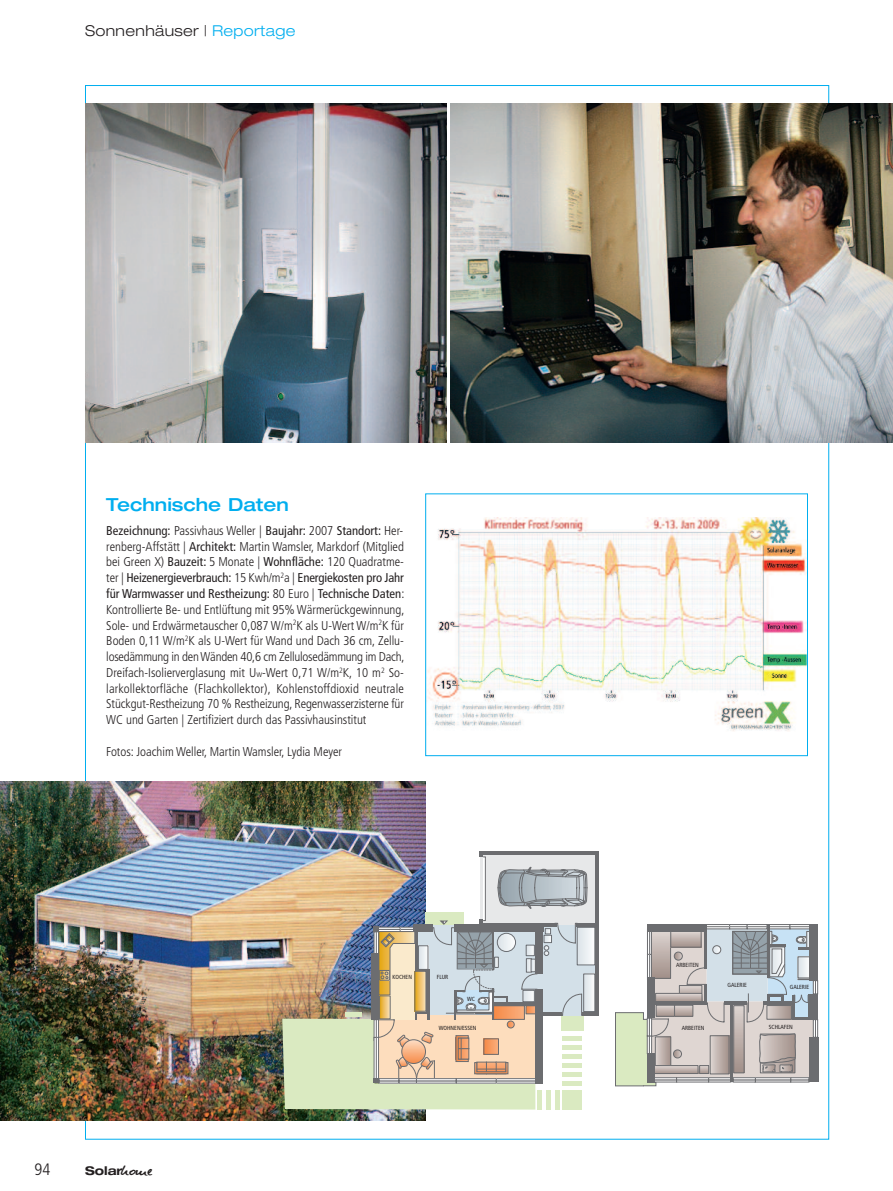
<style>
.page{position:relative;width:893px;height:1191px;background:#fff}
.page>*{position:absolute;margin:0;border:0;box-sizing:border-box;transform-origin:0 0}
.t1{font:500 expanded 18px "Helvetica Neue";color:#00aeef}
.t2{font:300 condensed 16.5px "Frutiger";color:#231f20}
.t3{font:300 expanded 15px "Helvetica Neue";letter-spacing:.025em;color:#231f20}
.t4{font:300 condensed 12.75px/15.8px "Frutiger";color:#231f20;text-align:justify}
.t5{font:700 expanded 12px "Helvetica Neue";color:#231f20}
.t6{font:condensed 6px "Frutiger";color:#231f20}
.s1{color:#00aeef}
.s2{font-weight:400}
.s3{font-size:9px}
.s4{font-family:"Elisabethvonelm";font-weight:400;font-stretch:normal;font-size:13.5px}
</style>
<div class="page">
<img style="left:85px;top:104px;width:361px;height:339px">
<img style="left:0;top:782px;width:425px;height:338px">
<div style="left:561px;top:1015px;width:22px;height:15px;background:#daeac1"></div>
<hr style="left:563px;top:1036px;width:19px;height:4px;background:#daeac1">
<hr style="left:563px;top:1045px;width:19px;height:4px;background:#daeac1">
<div style="left:425px;top:912px;width:38px;height:14px;background:#daeac1"></div>
<hr style="left:563px;top:1054px;width:19px;height:4px;background:#daeac1">
<div style="left:563px;top:1062px;width:19px;height:5px;background:#daeac1"></div>
<div style="left:563px;top:1072px;width:19px;height:5px;background:#daeac1"></div>
<div style="left:563px;top:1081px;width:19px;height:5px;background:#daeac1"></div>
<div style="left:563px;top:1090px;width:19px;height:19px;background:#daeac1"></div>
<div style="left:555px;top:1090px;width:5px;height:19px;background:#daeac1"></div>
<div style="left:546px;top:1090px;width:5px;height:19px;background:#daeac1"></div>
<div style="left:537px;top:1090px;width:5px;height:19px;background:#daeac1"></div>
<div style="left:543px;top:970px;width:55px;height:45px;background:#d3e0e8"></div>
<div style="left:492px;top:923px;width:107px;height:82px;background:#d3e0e8"></div>
<div style="left:480px;top:852px;width:119px;height:73px;background:#e7e8e9"></div>
<svg style="left:559px;top:993px;width:25px;height:23px"></svg>
<div style="left:815px;top:980px;width:3px;height:14px;border:1px solid #6c6d70"></div>
<div style="left:813px;top:980px;width:3px;height:14px;border:1px solid #6c6d70"></div>
<div style="left:815px;top:1019px;width:3px;height:18px;border:1px solid #6c6d70"></div>
<div style="left:813px;top:1019px;width:3px;height:18px;border:1px solid #6c6d70"></div>
<div style="left:483px;top:856px;width:3px;height:64px;border:1px solid #6c6d70"></div>
<svg style="left:498px;top:867px;width:89px;height:41px;background:#a7afb4"></svg>
<svg style="left:579px;top:929px;width:14px;height:34px"></svg>
<div style="left:577px;top:927px;width:18px;height:38px;border:1px solid #6b6f74"></div>
<svg style="left:585px;top:975px;width:8px;height:34px"></svg>
<div style="left:583px;top:973px;width:12px;height:38px;border:1px solid #6b6f74"></div>
<svg style="left:544px;top:922px;width:34px;height:33px"></svg>
<div style="left:535px;top:924px;width:8px;height:50px;background:#6c6d70"></div>
<div style="left:535px;top:989px;width:8px;height:94px;background:#6c6d70"></div>
<hr style="left:536px;top:1012px;width:26px;height:3px;background:#6c6d70">
<hr style="left:582px;top:1012px;width:17px;height:3px;background:#6c6d70">
<hr style="left:596px;top:851px;width:3px;height:164px;background:#6c6d70">
<hr style="left:576px;top:923px;width:21px;height:3px;background:#6c6d70">
<hr style="left:481px;top:923px;width:76px;height:3px;background:#6c6d70">
<hr style="left:480px;top:851px;width:118px;height:3px;background:#6c6d70">
<img style="left:282px;top:919px;width:256px;height:190px">
<div style="left:809px;top:1037px;width:9px;height:45px;background:#6c6d70"></div>
<div style="left:810px;top:924px;width:8px;height:57px;background:#6c6d70"></div>
<div style="left:808px;top:994px;width:10px;height:25px;background:#6c6d70"></div>
<svg style="left:615px;top:924px;width:200px;height:162px;background:#c0c0be"></svg>
<img style="left:451px;top:104px;width:442px;height:339px">
<img style="left:427px;top:517px;width:379px;height:214px">
<div style="left:425px;top:493px;width:383px;height:263px;border:1px solid #00aeef"></div>
<p class="t3" style="left:85px;top:26px;width:212px">Sonnenhäuser | <span class="s1">Reportage</span></p>
<h1 class="t1" style="left:106px;top:498px;width:184px">Technische Daten</h1>
<p class="t4" style="left:106px;top:523px;width:300px"><span class="s2">Bezeichnung:</span> Passivhaus Weller | <span class="s2">Baujahr:</span> 2007 <span class="s2">Standort:</span> Her&shy;renberg-Affstätt | <span class="s2">Architekt:</span> Martin Wamsler, Markdorf (Mitglied bei Green X) <span class="s2">Bauzeit:</span> 5 Monate | <span class="s2">Wohnfläche:</span> 120 Quadratme&shy;ter | <span class="s2">Heizenergieverbrauch:</span> 15 Kwh/m<sup>2</sup>a | <span class="s2">Energiekosten pro Jahr für Warmwasser und Restheizung:</span> 80 Euro | <span class="s2">Technische Daten</span>:<br>Kontrollierte Be- und Entlüftung mit 95% Wärmerückgewinnung, Sole- und Erdwärmetauscher 0,087 W/m<sup>2</sup>K als U-Wert W/m<sup>2</sup>K für Boden 0,11 W/m<sup>2</sup>K als U-Wert für Wand und Dach 36 cm, Zellu&shy;losedämmung in denWänden 40,6 cm Zellulosedämmung im Dach, Dreifach-Isolierverglasung mit U<span class="s3">w</span>-Wert 0,71 W/m<sup>2</sup>K, 10 m<sup>2</sup> So&shy;larkollektorfläche (Flachkollektor), Kohlenstoffdioxid neutrale Stückgut-Restheizung 70 % Restheizung, Regenwasserzisterne für WC und Garten | Zertifiziert durch das Passivhausinstitut</p>
<p class="t4" style="left:106px;top:744px;width:237px">Fotos: Joachim Weller, Martin Wamsler, Lydia Meyer</p>
<p class="t2" style="left:35px;top:1162px;width:17px">94</p>
<p class="t5" style="left:85px;top:1166px;width:69px">Solar<span class="s4">home</span></p>
<p class="t6" style="left:392px;top:974px;width:21px">KOCHEN</p>
<p class="t6" style="left:437px;top:975px;width:13px">FLUR</p>
<p class="t6" style="left:467px;top:996px;width:9px">WC</p>
<p class="t6" style="left:439px;top:1025px;width:39px">WOHNEN/ESSEN</p>
<p class="t6" style="left:676px;top:962px;width:24px">ARBEITEN</p>
<p class="t6" style="left:727px;top:982px;width:21px">GALERIE</p>
<p class="t6" style="left:790px;top:984px;width:21px">GALERIE</p>
<p class="t6" style="left:682px;top:1025px;width:24px">ARBEITEN</p>
<p class="t6" style="left:769px;top:1024px;width:25px">SCHLAFEN</p>
</div>
